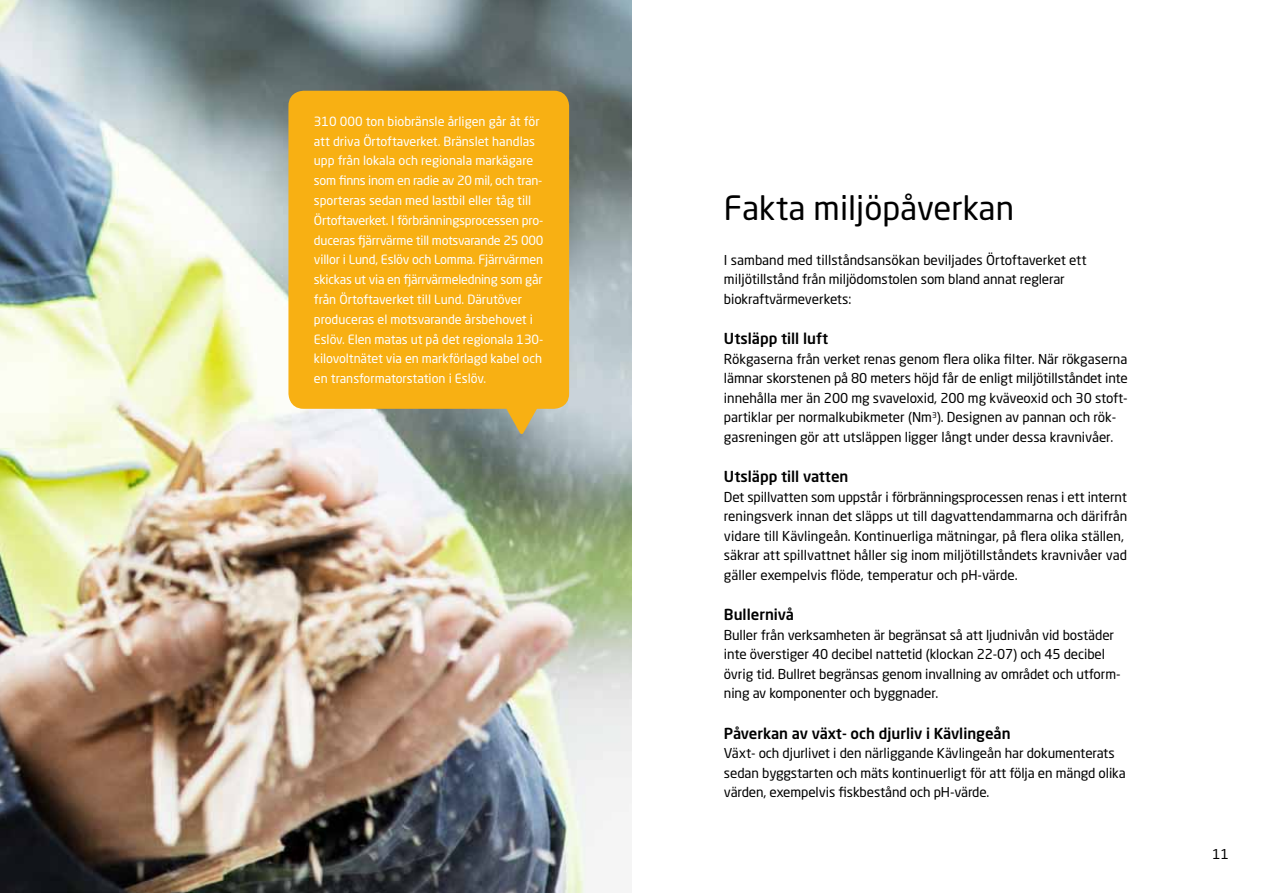
<style>
.page{position:relative;width:1263px;height:893px;background:#fff}
.page>*{position:absolute;margin:0;border:0;box-sizing:border-box;transform-origin:0 0}
.t1{font:33px "Neo Sans Std";color:#000}
.t2{font:500 15px "Neo Sans Std";color:#000}
.t3{font:13.5px/19.5px "Neo Sans Std";letter-spacing:-.01em;color:#000}
.t4{font:12.6px/19.8px "Neo Sans Std";letter-spacing:-.015em;color:#fff}
</style>
<div class="page">
<img style="left:0;top:0;width:631px;height:893px">
<div style="left:288px;top:91px;width:281px;height:318px;background:#f8b013;border-radius:15px"></div>
<svg style="left:505px;top:408px;width:33px;height:26px"></svg>
<p class="t4" style="left:314px;top:111px;width:231px">310 000 ton biobränsle årligen går åt för att driva Örtoftaverket. Bränslet handlas upp från lokala och regionala markägare som finns inom en radie av 20 mil, och tran&shy;sporteras sedan med lastbil eller tåg till Örtoftaverket. I förbränningsprocessen pro&shy;duceras fjärrvärme till motsvarande 25 000 villor i Lund, Eslöv och Lomma. Fjärrvärmen skickas ut via en fjärrvärmeledning som går från Örtoftaverket till Lund. Därutöver produceras el motsvarande årsbehovet i Eslöv. Elen matas ut på det regionala 130- kilovoltnätet via en markförlagd kabel och en transformatorstation i Eslöv.</p>
<h1 class="t1" style="left:724px;top:188px;width:292px">Fakta miljöpåverkan</h1>
<p class="t3" style="left:724px;top:250px;width:364px">I samband med tillståndsansökan beviljades Örtoftaverket ett miljötillstånd från miljödomstolen som bland annat reglerar biokraftvärmeverkets:</p>
<p class="t2" style="left:724px;top:329px;width:106px">Utsläpp till luft</p>
<p class="t3" style="left:724px;top:349px;width:405px">Rökgaserna från verket renas genom flera olika filter. När rökgaserna lämnar skorstenen på 80 meters höjd får de enligt miljötillståndet inte innehålla mer än 200 mg svaveloxid, 200 mg kväveoxid och 30 stoft&shy;partiklar per normalkubikmeter (Nm<sup>3</sup>). Designen av pannan och rök&shy;gasreningen gör att utsläppen ligger långt under dessa kravnivåer.</p>
<p class="t2" style="left:724px;top:467px;width:126px">Utsläpp till vatten</p>
<p class="t3" style="left:724px;top:487px;width:405px">Det spillvatten som uppstår i förbränningsprocessen renas i ett internt reningsverk innan det släpps ut till dagvattendammarna och därifrån vidare till Kävlingeån. Kontinuerliga mätningar, på flera olika ställen, säkrar att spillvattnet håller sig inom miljötillståndets kravnivåer vad gäller exempelvis flöde, temperatur och pH-värde.</p>
<p class="t2" style="left:724px;top:605px;width:72px">Bullernivå</p>
<p class="t3" style="left:724px;top:625px;width:398px">Buller från verksamheten är begränsat så att ljudnivån vid bostäder inte överstiger 40 decibel nattetid (klockan 22-07) och 45 decibel övrig tid. Bullret begränsas genom invallning av området och utform&shy;ning av komponenter och byggnader.</p>
<p class="t2" style="left:724px;top:724px;width:288px">Påverkan av växt- och djurliv i Kävlingeån</p>
<p class="t3" style="left:724px;top:743px;width:403px">Växt- och djurlivet i den närliggande Kävlingeån har dokumenterats sedan byggstarten och mäts kontinuerligt för att följa en mängd olika värden, exempelvis fiskbestånd och pH-värde.</p>
<p class="t3" style="left:1212px;top:844px;width:18px">11</p>
</div>
